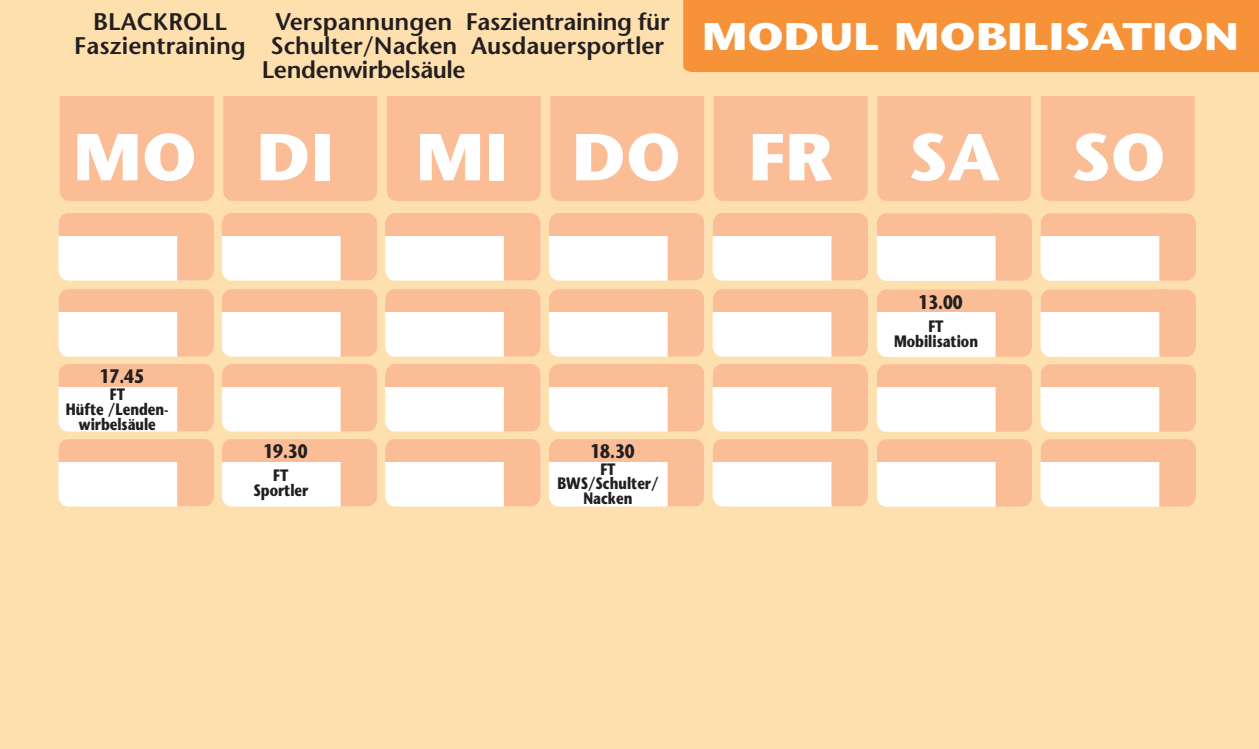
<style>
.page{position:relative;width:1259px;height:749px;background:#fff}
.page>*{position:absolute;margin:0;border:0;box-sizing:border-box;transform-origin:0 0}
.t1{font:700 66px "Stone Sans";color:#fff;scale:1.07 1}
.t2{font:700 38.4px "Stone Sans";color:#fff;scale:1.22 1}
.t3{font:600 24px/24px "Stone Sans";color:#231f20;text-align:center}
.t4{font:700 19.5px "Stone Sans";color:#231f20;scale:.8 1}
.t5{font:700 16.5px/15px "Stone Sans";color:#231f20;text-align:center;scale:.8 1}
</style>
<div class="page">
<div style="left:0;top:1px;width:1259px;height:747px;background:#fedfae"></div>
<div style="left:683px;top:1px;width:576px;height:71px;background:#f69238"></div>
<div style="left:1040px;top:289px;width:156px;height:68px;background:#fff;border-radius:10px"></div>
<div style="left:1159px;top:289px;width:37px;height:68px;background:#fabd96"></div>
<div style="left:1040px;top:289px;width:123px;height:23px;background:#fabd96"></div>
<div style="left:385px;top:438px;width:155px;height:68px;background:#fff;border-radius:10px"></div>
<div style="left:504px;top:438px;width:36px;height:68px;background:#fabd96"></div>
<div style="left:385px;top:438px;width:123px;height:23px;background:#fabd96"></div>
<div style="left:549px;top:438px;width:155px;height:68px;background:#fff;border-radius:10px"></div>
<div style="left:667px;top:438px;width:37px;height:68px;background:#fabd96"></div>
<div style="left:549px;top:438px;width:123px;height:23px;background:#fabd96"></div>
<div style="left:712px;top:438px;width:156px;height:68px;background:#fff;border-radius:10px"></div>
<div style="left:831px;top:438px;width:37px;height:68px;background:#fabd96"></div>
<div style="left:712px;top:438px;width:124px;height:23px;background:#fabd96"></div>
<div style="left:877px;top:439px;width:155px;height:67px;background:#fff;border-radius:10px"></div>
<div style="left:995px;top:439px;width:37px;height:67px;background:#fabd96"></div>
<div style="left:877px;top:439px;width:123px;height:23px;background:#fabd96"></div>
<div style="left:1040px;top:439px;width:156px;height:67px;background:#fff;border-radius:10px"></div>
<div style="left:1159px;top:439px;width:37px;height:67px;background:#fabd96"></div>
<div style="left:1040px;top:439px;width:123px;height:23px;background:#fabd96"></div>
<div style="left:222px;top:438px;width:155px;height:68px;background:#fff;border-radius:10px"></div>
<div style="left:340px;top:438px;width:37px;height:68px;background:#fabd96"></div>
<div style="left:222px;top:438px;width:123px;height:23px;background:#fabd96"></div>
<div style="left:58px;top:438px;width:156px;height:68px;background:#fff;border-radius:10px"></div>
<div style="left:177px;top:438px;width:37px;height:68px;background:#fabd96"></div>
<div style="left:58px;top:438px;width:124px;height:23px;background:#fabd96"></div>
<div style="left:385px;top:364px;width:155px;height:67px;background:#fff;border-radius:10px"></div>
<div style="left:504px;top:364px;width:36px;height:67px;background:#fabd96"></div>
<div style="left:385px;top:364px;width:123px;height:23px;background:#fabd96"></div>
<div style="left:549px;top:364px;width:155px;height:67px;background:#fff;border-radius:10px"></div>
<div style="left:667px;top:364px;width:37px;height:67px;background:#fabd96"></div>
<div style="left:549px;top:364px;width:123px;height:23px;background:#fabd96"></div>
<div style="left:712px;top:364px;width:156px;height:67px;background:#fff;border-radius:10px"></div>
<div style="left:831px;top:364px;width:37px;height:67px;background:#fabd96"></div>
<div style="left:712px;top:364px;width:124px;height:23px;background:#fabd96"></div>
<div style="left:877px;top:364px;width:155px;height:67px;background:#fff;border-radius:10px"></div>
<div style="left:995px;top:364px;width:37px;height:67px;background:#fabd96"></div>
<div style="left:877px;top:364px;width:123px;height:23px;background:#fabd96"></div>
<div style="left:1040px;top:364px;width:156px;height:67px;background:#fff;border-radius:10px"></div>
<div style="left:1159px;top:364px;width:37px;height:67px;background:#fabd96"></div>
<div style="left:1040px;top:364px;width:123px;height:23px;background:#fabd96"></div>
<div style="left:222px;top:364px;width:155px;height:67px;background:#fff;border-radius:10px"></div>
<div style="left:340px;top:364px;width:37px;height:67px;background:#fabd96"></div>
<div style="left:222px;top:364px;width:123px;height:23px;background:#fabd96"></div>
<div style="left:58px;top:364px;width:156px;height:67px;background:#fff;border-radius:10px"></div>
<div style="left:177px;top:364px;width:37px;height:67px;background:#fabd96"></div>
<div style="left:58px;top:364px;width:124px;height:23px;background:#fabd96"></div>
<div style="left:385px;top:289px;width:155px;height:67px;background:#fff;border-radius:10px"></div>
<div style="left:504px;top:289px;width:36px;height:67px;background:#fabd96"></div>
<div style="left:385px;top:289px;width:123px;height:23px;background:#fabd96"></div>
<div style="left:549px;top:289px;width:155px;height:67px;background:#fff;border-radius:10px"></div>
<div style="left:667px;top:289px;width:37px;height:67px;background:#fabd96"></div>
<div style="left:549px;top:289px;width:123px;height:23px;background:#fabd96"></div>
<div style="left:712px;top:289px;width:156px;height:67px;background:#fff;border-radius:10px"></div>
<div style="left:831px;top:289px;width:37px;height:67px;background:#fabd96"></div>
<div style="left:712px;top:289px;width:124px;height:23px;background:#fabd96"></div>
<div style="left:877px;top:289px;width:155px;height:68px;background:#fff;border-radius:10px"></div>
<div style="left:995px;top:289px;width:37px;height:68px;background:#fabd96"></div>
<div style="left:877px;top:289px;width:123px;height:23px;background:#fabd96"></div>
<div style="left:222px;top:289px;width:155px;height:67px;background:#fff;border-radius:10px"></div>
<div style="left:340px;top:289px;width:37px;height:67px;background:#fabd96"></div>
<div style="left:222px;top:289px;width:123px;height:23px;background:#fabd96"></div>
<div style="left:58px;top:289px;width:156px;height:67px;background:#fff;border-radius:10px"></div>
<div style="left:177px;top:289px;width:37px;height:67px;background:#fabd96"></div>
<div style="left:58px;top:289px;width:124px;height:23px;background:#fabd96"></div>
<div style="left:1040px;top:213px;width:156px;height:68px;background:#fff;border-radius:10px"></div>
<div style="left:1159px;top:213px;width:37px;height:68px;background:#fabd96"></div>
<div style="left:1040px;top:213px;width:123px;height:23px;background:#fabd96"></div>
<div style="left:385px;top:213px;width:155px;height:67px;background:#fff;border-radius:10px"></div>
<div style="left:504px;top:213px;width:36px;height:67px;background:#fabd96"></div>
<div style="left:385px;top:213px;width:123px;height:23px;background:#fabd96"></div>
<div style="left:549px;top:213px;width:155px;height:67px;background:#fff;border-radius:10px"></div>
<div style="left:667px;top:213px;width:37px;height:67px;background:#fabd96"></div>
<div style="left:549px;top:213px;width:123px;height:23px;background:#fabd96"></div>
<div style="left:712px;top:213px;width:156px;height:67px;background:#fff;border-radius:10px"></div>
<div style="left:831px;top:213px;width:37px;height:67px;background:#fabd96"></div>
<div style="left:712px;top:213px;width:124px;height:23px;background:#fabd96"></div>
<div style="left:877px;top:213px;width:155px;height:68px;background:#fff;border-radius:10px"></div>
<div style="left:995px;top:213px;width:37px;height:68px;background:#fabd96"></div>
<div style="left:877px;top:213px;width:123px;height:23px;background:#fabd96"></div>
<div style="left:222px;top:213px;width:155px;height:67px;background:#fff;border-radius:10px"></div>
<div style="left:340px;top:213px;width:37px;height:67px;background:#fabd96"></div>
<div style="left:222px;top:213px;width:123px;height:23px;background:#fabd96"></div>
<div style="left:58px;top:213px;width:156px;height:67px;background:#fff;border-radius:10px"></div>
<div style="left:177px;top:213px;width:37px;height:67px;background:#fabd96"></div>
<div style="left:58px;top:213px;width:124px;height:23px;background:#fabd96"></div>
<div style="left:60px;top:96px;width:154px;height:105px;background:#fabd96"></div>
<div style="left:223px;top:96px;width:154px;height:105px;background:#fabd96"></div>
<div style="left:387px;top:96px;width:154px;height:105px;background:#fabd96"></div>
<div style="left:550px;top:96px;width:154px;height:105px;background:#fabd96"></div>
<div style="left:714px;top:96px;width:153px;height:105px;background:#fabd96"></div>
<div style="left:877px;top:96px;width:154px;height:105px;background:#fabd96"></div>
<div style="left:1041px;top:96px;width:153px;height:105px;background:#fabd96"></div>
<p class="t3" style="left:74px;top:12px;width:173px">BLACKROLL<br>Faszientraining</p>
<p class="t3" style="left:262px;top:12px;width:205px">Verspannungen<br>Schulter/Nacken<br>Lendenwirbelsäule</p>
<p class="t3" style="left:466px;top:12px;width:205px;text-align:left">Faszientraining für<br>Ausdauersportler</p>
<h2 class="t2" style="left:702px;top:22px;width:441px">MODUL MOBILISATION</h2>
<h1 class="t1" style="left:73px;top:132px;width:408px">MO DI MI</h1>
<h1 class="t1" style="left:908px;top:132px;width:242px">SA SO</h1>
<h1 class="t1" style="left:572px;top:132px;width:245px">DO FR</h1>
<p class="t4" style="left:918px;top:295px;width:57px">13.00</p>
<p class="t4" style="left:100px;top:369px;width:57px">17.45</p>
<p class="t5" style="left:66px;top:388px;width:130px">FT<br>Hüfte /Lenden&shy;wirbelsäule</p>
<p class="t4" style="left:263px;top:444px;width:57px">19.30</p>
<p class="t5" style="left:254px;top:469px;width:70px">FT<br>Sportler</p>
<p class="t4" style="left:590px;top:443px;width:57px">18.30</p>
<p class="t5" style="left:557px;top:463px;width:128px">FT<br>BWS/Schulter/<br>Nacken</p>
<p class="t5" style="left:894px;top:321px;width:107px">FT<br>Mobilisation</p>
</div>
